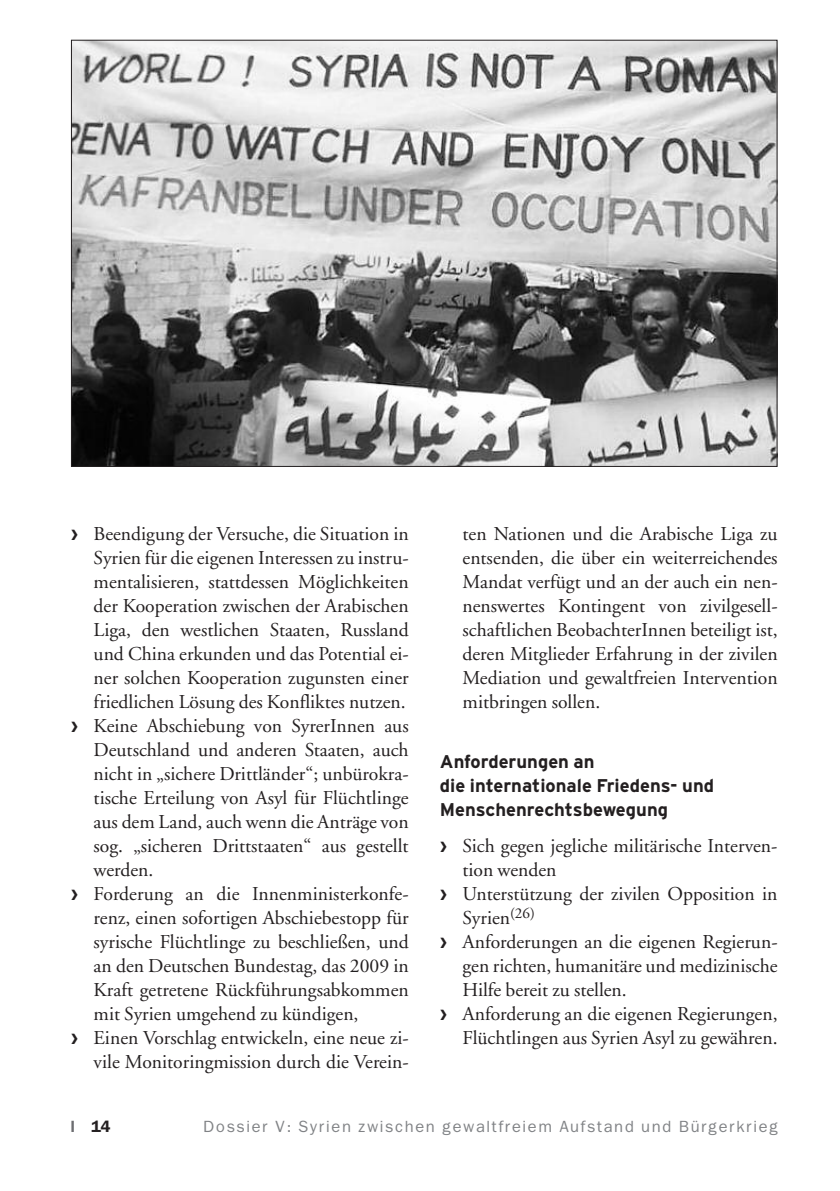
<style>
.page{position:relative;width:840px;height:1191px;background:#fff}
.page>*{position:absolute;margin:0;border:0;box-sizing:border-box;transform-origin:0 0}
.t1{font:19.6px/24px "Adobe Garamond";color:#231f20;text-align:justify}
.t2{font:700 18.4px/24px "Interstate";color:#231f20}
.t3{font:16px "Franklin ITCBQ";letter-spacing:.135em;color:#808285}
.t4{font:600 16px "Franklin ITCBQ";color:#231f20}
.s1{font-family:"Interstate";font-weight:700}
.s2{color:#6c6d70}
</style>
<div class="page">
<img style="left:73px;top:42px;width:702px;height:423px">
<p class="t1" style="left:71px;top:523px;width:339px"><span class="s1">›</span> Beendigung der Versuche, die Situation in</p>
<p class="t1" style="left:94px;top:547px;width:316px">Syrien für die eigenen Interessen zu instru-</p>
<p class="t1" style="left:94px;top:571px;width:316px">mentalisieren, stattdessen Möglichkeiten</p>
<p class="t1" style="left:94px;top:595px;width:316px">der Kooperation zwischen der Arabischen</p>
<p class="t1" style="left:94px;top:619px;width:316px">Liga, den westlichen Staaten, Russland</p>
<p class="t1" style="left:94px;top:643px;width:316px">und China erkunden und das Potential ei-</p>
<p class="t1" style="left:94px;top:667px;width:316px">ner solchen Kooperation zugunsten einer</p>
<p class="t1" style="left:94px;top:691px;width:313px">friedlichen Lösung des Konfliktes nutzen.</p>
<p class="t1" style="left:71px;top:715px;width:339px"><span class="s1">›</span> Keine Abschiebung von SyrerInnen aus</p>
<p class="t1" style="left:94px;top:739px;width:316px">Deutschland und anderen Staaten, auch</p>
<p class="t1" style="left:94px;top:763px;width:316px">nicht in „sichere Drittländer“; unbürokra-</p>
<p class="t1" style="left:94px;top:787px;width:316px">tische Erteilung von Asyl für Flüchtlinge</p>
<p class="t1" style="left:94px;top:811px;width:316px">aus dem Land, auch wenn die Anträge von</p>
<p class="t1" style="left:94px;top:835px;width:316px">sog. „sicheren Drittstaaten“ aus gestellt</p>
<p class="t1" style="left:94px;top:859px;width:61px">werden.</p>
<p class="t1" style="left:71px;top:883px;width:339px"><span class="s1">›</span> Forderung an die Innenministerkonfe-</p>
<p class="t1" style="left:94px;top:907px;width:316px">renz, einen sofortigen Abschiebestopp für</p>
<p class="t1" style="left:94px;top:931px;width:316px">syrische Flüchtlinge zu beschließen, und</p>
<p class="t1" style="left:94px;top:955px;width:316px">an den Deutschen Bundestag, das 2009 in</p>
<p class="t1" style="left:94px;top:979px;width:316px">Kraft getretene Rückführungsabkommen</p>
<p class="t1" style="left:94px;top:1003px;width:266px">mit Syrien umgehend zu kündigen,</p>
<p class="t1" style="left:71px;top:1027px;width:339px"><span class="s1">›</span> Einen Vorschlag entwickeln, eine neue zi-</p>
<p class="t1" style="left:94px;top:1051px;width:316px">vile Monitoringmission durch die Verein-</p>
<p class="t1" style="left:462px;top:523px;width:316px">ten Nationen und die Arabische Liga zu entsenden, die über ein weiterreichendes Mandat verfügt und an der auch ein nen&shy;nenswertes Kontingent von zivilgesell&shy;schaftlichen BeobachterInnen beteiligt ist, deren Mitglieder Erfahrung in der zivilen Mediation und gewaltfreien Intervention mitbringen sollen.</p>
<p class="t2" style="left:439px;top:750px;width:275px">Anforderungen an<br>die internationale Friedens- und<br>Menschenrechtsbewegung</p>
<p class="t1" style="left:439px;top:835px;width:339px"><span class="s1">›</span> Sich gegen jegliche militärische Interven-</p>
<p class="t1" style="left:462px;top:859px;width:95px">tion wenden</p>
<p class="t1" style="left:439px;top:883px;width:339px"><span class="s1">›</span> Unterstützung der zivilen Opposition in</p>
<p class="t1" style="left:462px;top:907px;width:74px">Syrien<sup>(26)</sup></p>
<p class="t1" style="left:439px;top:931px;width:339px"><span class="s1">›</span> Anforderungen an die eigenen Regierun-</p>
<p class="t1" style="left:462px;top:955px;width:316px">gen richten, humanitäre und medizinische</p>
<p class="t1" style="left:462px;top:979px;width:166px">Hilfe bereit zu stellen.</p>
<p class="t1" style="left:439px;top:1003px;width:339px"><span class="s1">›</span> Anforderung an die eigenen Regierungen,</p>
<p class="t1" style="left:462px;top:1027px;width:316px">Flüchtlingen aus Syrien Asyl zu gewähren.</p>
<p class="t4" style="left:71px;top:1117px;width:41px"><span class="s2">l</span> 14</p>
<p class="t3" style="left:203px;top:1117px;width:575px">Dossier V: Syrien zwischen gewaltfreiem Aufstand und Bürgerkrieg</p>
</div>
